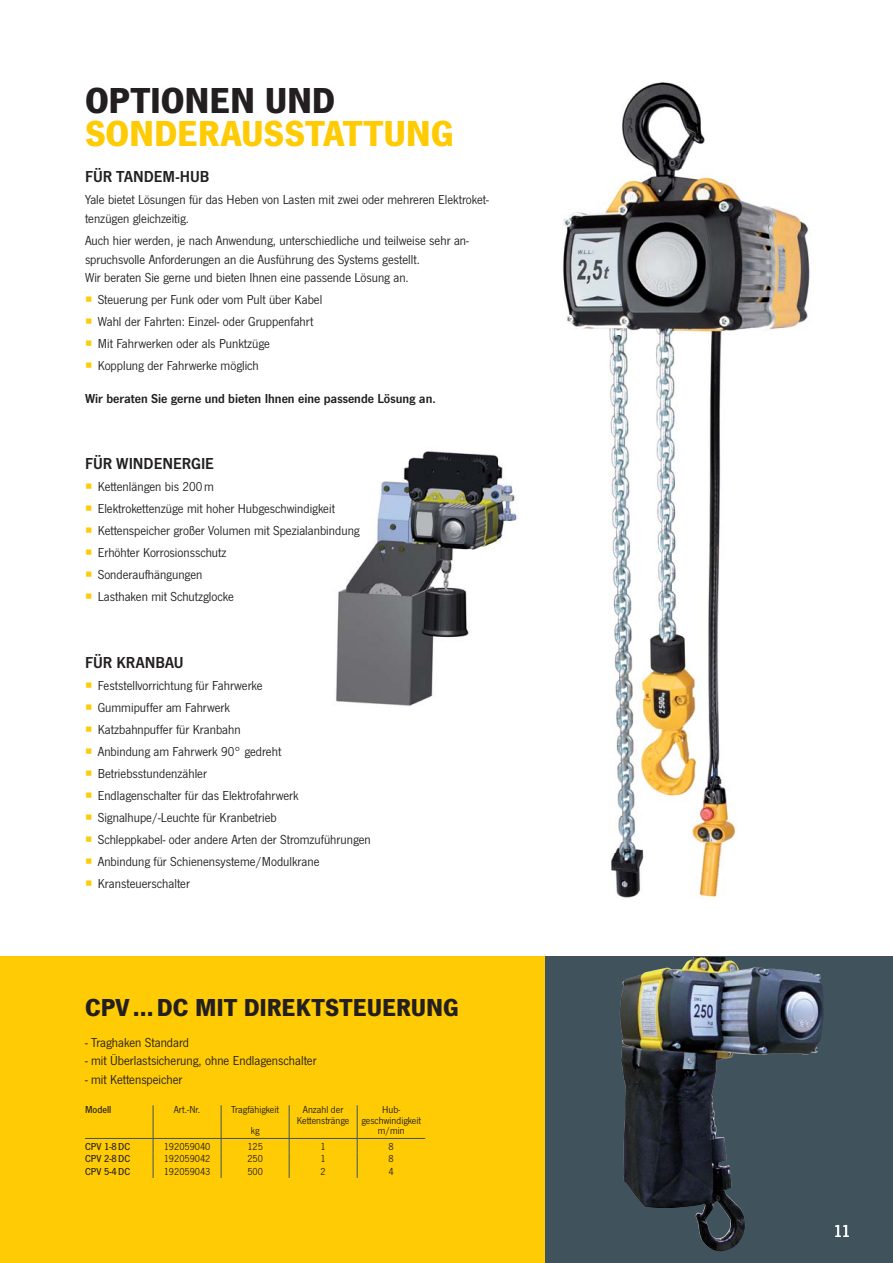
<style>
.page{position:relative;width:893px;height:1263px;background:#fff}
.page>*{position:absolute;margin:0;border:0;box-sizing:border-box;transform-origin:0 0}
.t1{font:700 37.5px "News Got";letter-spacing:-.005em;color:#ffcb04}
.t2{font:700 37.5px "News Got";letter-spacing:-.01em;color:#231f20}
.t3{font:700 25.5px "News Got";color:#231f20}
.t4{font:500 18px "News Got";color:#fff}
.t5{font:16.5px "News Got Dem";color:#231f20}
.t6{font:13.5px/22px "News Got";color:#231f20}
.t7{font:13.5px "News Got Dem";color:#231f20}
.t8{font:10.5px/10.5px "News Got";color:#231f20;text-align:center}
.t9{font:500 10.5px "News Got";color:#231f20}
</style>
<div class="page">
<div style="left:361px;top:957px;width:532px;height:306px;background:#40535d"></div>
<div style="left:0;top:957px;width:544px;height:306px;background:#ffcb04"></div>
<img style="left:336px;top:451px;width:182px;height:255px">
<img style="left:619px;top:957px;width:205px;height:295px">
<img style="left:563px;top:82px;width:247px;height:817px">
<svg style="left:357px;top:1139px;width:1px;height:39px"></svg>
<hr style="left:221px;top:1105px;width:1px;height:33px;background:#40535d">
<hr style="left:289px;top:1138px;width:68px;height:1px;background:#40535d">
<hr style="left:357px;top:1105px;width:1px;height:33px;background:#40535d">
<hr style="left:357px;top:1138px;width:68px;height:1px;background:#40535d">
<svg style="left:221px;top:1139px;width:1px;height:39px"></svg>
<svg style="left:153px;top:1139px;width:1px;height:39px"></svg>
<svg style="left:289px;top:1139px;width:1px;height:39px"></svg>
<hr style="left:289px;top:1105px;width:1px;height:33px;background:#40535d">
<hr style="left:153px;top:1138px;width:68px;height:1px;background:#40535d">
<hr style="left:221px;top:1138px;width:68px;height:1px;background:#40535d">
<hr style="left:153px;top:1105px;width:1px;height:33px;background:#40535d">
<hr style="left:85px;top:1138px;width:68px;height:1px;background:#40535d">
<h1 class="t2" style="left:85px;top:88px;width:252px">OPTIONEN UND</h1>
<h1 class="t1" style="left:85px;top:121px;width:370px">SONDERAUSSTATTUNG</h1>
<p class="t5" style="left:85px;top:170px;width:126px">FÜR TANDEM-HUB</p>
<p class="t6" style="left:85px;top:192px;width:405px;line-height:18.6px">Yale bietet Lösungen für das Heben von Lasten mit zwei oder mehreren Elektroket&shy;tenzügen gleichzeitig.</p>
<p class="t6" style="left:85px;top:232px;width:385px;line-height:18.6px">Auch hier werden, je nach Anwendung, unterschiedliche und teilweise sehr an&shy;spruchsvolle Anforderungen an die Ausführung des Systems gestellt.<br>Wir beraten Sie gerne und bieten Ihnen eine passende Lösung an.</p>
<p class="t6" style="left:98px;top:290px;width:226px">Steuerung per Funk oder vom Pult über Kabel Wahl der Fahrten: Einzel- oder Gruppenfahrt Mit Fahrwerken oder als Punktzüge<br>Kopplung der Fahrwerke möglich</p>
<p class="t7" style="left:85px;top:393px;width:352px">Wir beraten Sie gerne und bieten Ihnen eine passende Lösung an.</p>
<p class="t5" style="left:85px;top:457px;width:131px">FÜR WINDENERGIE</p>
<p class="t6" style="left:98px;top:477px;width:263px">Kettenlängen bis 200 m<br>Elektrokettenzüge mit hoher Hubgeschwindigkeit Kettenspeicher großer Volumen mit Spezialanbindung Erhöhter Korrosionsschutz<br>Sonderaufhängungen<br>Lasthaken mit Schutzglocke</p>
<p class="t5" style="left:85px;top:656px;width:100px">FÜR KRANBAU</p>
<p class="t6" style="left:98px;top:676px;width:275px">Feststellvorrichtung für Fahrwerke<br>Gummipuffer am Fahrwerk<br>Katzbahnpuffer für Kranbahn<br>Anbindung am Fahrwerk 90° gedreht Betriebsstundenzähler<br>Endlagenschalter für das Elektrofahrwerk Signalhupe/-Leuchte für Kranbetrieb<br>Schleppkabel- oder andere Arten der Stromzuführungen Anbindung für Schienensysteme/Modulkrane Kransteuerschalter</p>
<h2 class="t3" style="left:85px;top:999px;width:375px">CPV … DC MIT DIREKTSTEUERUNG</h2>
<p class="t6" style="left:85px;top:1032px;width:106px">- Traghaken Standard</p>
<p class="t6" style="left:85px;top:1051px;width:233px">- mit Überlastsicherung, ohne Endlagenschalter</p>
<p class="t6" style="left:85px;top:1070px;width:99px">- mit Kettenspeicher</p>
<p class="t9" style="left:85px;top:1105px;width:28px">Modell</p>
<p class="t8" style="left:174px;top:1105px;width:28px">Art.-Nr.</p>
<p class="t8" style="left:231px;top:1100px;width:49px;line-height:21px">Tragfähigkeit kg</p>
<p class="t8" style="left:297px;top:1105px;width:54px">Anzahl der<br>Kettenstränge</p>
<p class="t8" style="left:361px;top:1105px;width:61px">Hub&shy;geschwindigkeit m/min</p>
<p class="t9" style="left:85px;top:1142px;width:47px">CPV 1-8 DC</p>
<p class="t8" style="left:164px;top:1142px;width:48px">192059040</p>
<p class="t8" style="left:247px;top:1142px;width:17px">125</p>
<p class="t8" style="left:321px;top:1142px;width:7px">1</p>
<p class="t8" style="left:389px;top:1142px;width:7px">8</p>
<p class="t9" style="left:85px;top:1155px;width:47px">CPV 2-8 DC</p>
<p class="t8" style="left:164px;top:1154px;width:48px">192059042</p>
<p class="t8" style="left:247px;top:1154px;width:17px">250</p>
<p class="t8" style="left:321px;top:1154px;width:7px">1</p>
<p class="t8" style="left:389px;top:1154px;width:7px">8</p>
<p class="t9" style="left:85px;top:1167px;width:47px">CPV 5-4 DC</p>
<p class="t8" style="left:164px;top:1167px;width:48px">192059043</p>
<p class="t8" style="left:247px;top:1167px;width:17px">500</p>
<p class="t8" style="left:321px;top:1167px;width:7px">2</p>
<p class="t8" style="left:389px;top:1167px;width:7px">4</p>
<h3 class="t4" style="left:833px;top:1224px;width:18px">11</h3>
</div>
